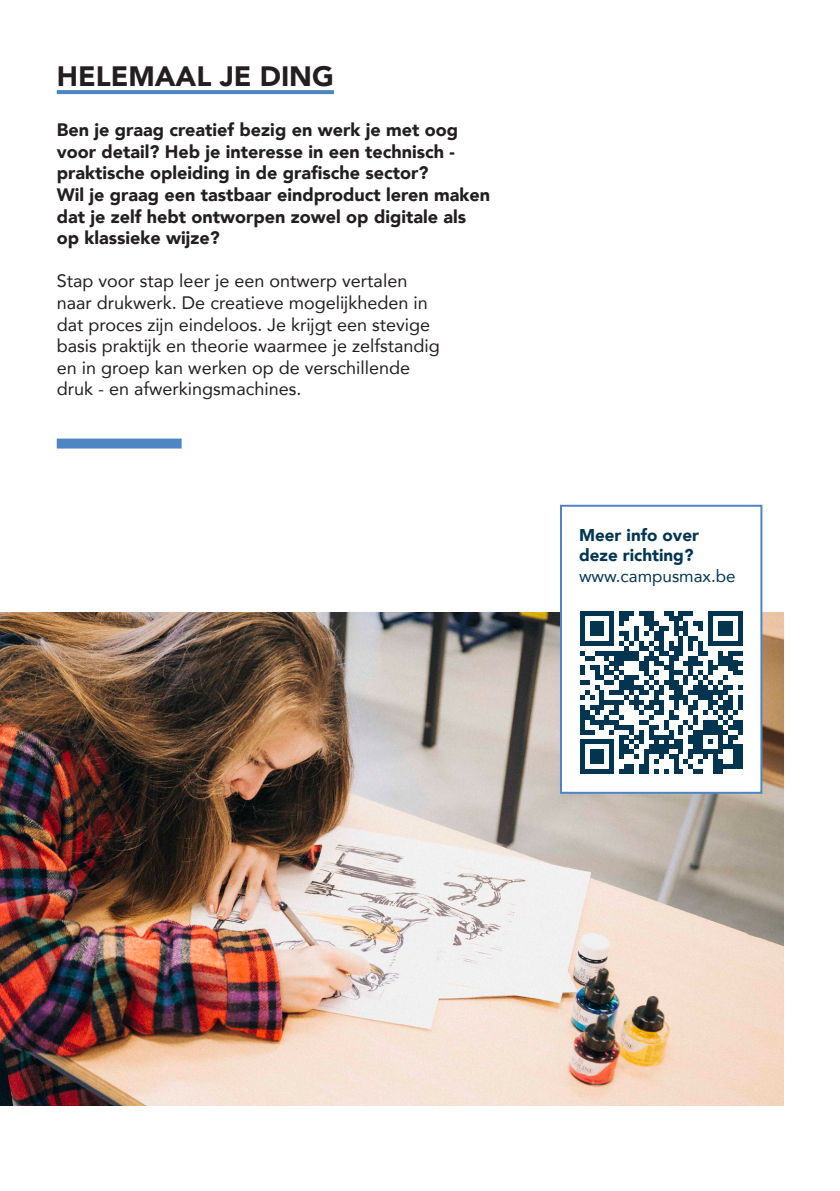
<style>
.page{position:relative;width:840px;height:1191px;background:#fff}
.page>*{position:absolute;margin:0;border:0;box-sizing:border-box;transform-origin:0 0}
.t1{font:900 28px "Avenir";color:#231f20}
.Broodtekst{font:18px "Avenir";color:#231f20}
.Inleiding{font:900 18px/21.6px "Avenir";color:#231f20}
.t2{font:900 17px/20.4px "Avenir";color:#033551}
.t3{font:17px "Avenir";color:#033551}
</style>
<div class="page">
<img style="left:0;top:612px;width:782px;height:493px">
<svg style="left:57px;top:90px;width:277px;height:4px"></svg>
<div style="left:560px;top:506px;width:201px;height:286px;background:#fff"></div>
<div style="left:559px;top:505px;width:203px;height:288px;border:2px solid #4e86c3"></div>
<svg style="left:580px;top:611px;width:162px;height:163px"></svg>
<div style="left:57px;top:438px;width:124px;height:10px;background:#4e86c3"></div>
<h1 class="t1" style="left:57px;top:52px;width:278px">HELEMAAL JE DING</h1>
<p class="Inleiding" style="left:57px;top:119px;width:402px">Ben je graag creatief bezig en werk je met oog</p>
<p class="Inleiding" style="left:57px;top:140px;width:435px">voor detail? Heb je interesse in een technisch - praktische opleiding in de grafische sector?<br>Wil je graag een tastbaar eindproduct leren maken</p>
<p class="Inleiding" style="left:57px;top:205px;width:410px">dat je zelf hebt ontworpen zowel op digitale als</p>
<p class="Inleiding" style="left:57px;top:227px;width:164px">op klassieke wijze?</p>
<p class="Broodtekst" style="left:57px;top:267px;width:352px">Stap voor stap leer je een ontwerp vertalen</p>
<p class="Broodtekst" style="left:57px;top:288px;width:372px">naar drukwerk. De creatieve mogelijkheden in</p>
<p class="Broodtekst" style="left:57px;top:310px;width:375px">dat proces zijn eindeloos. Je krijgt een stevige</p>
<p class="Broodtekst" style="left:57px;top:331px;width:384px">basis praktijk en theorie waarmee je zelfstandig</p>
<p class="Broodtekst" style="left:57px;top:353px;width:355px">en in groep kan werken op de verschillende</p>
<p class="Broodtekst" style="left:57px;top:375px;width:246px">druk - en afwerkingsmachines.</p>
<p class="t2" style="left:578px;top:524px;width:121px">Meer info over deze richting?</p>
<p class="t3" style="left:578px;top:562px;width:158px">www.campusmax.be</p>
</div>
